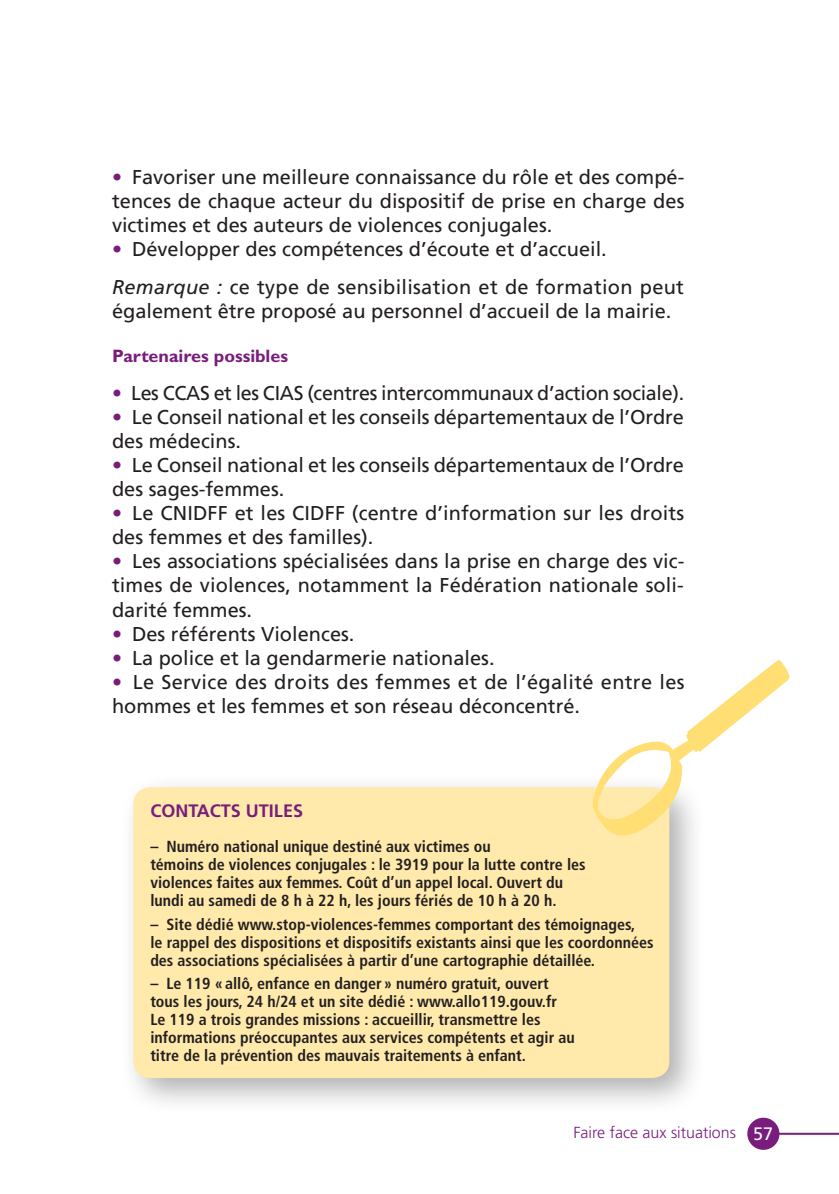
<style>
.page{position:relative;width:839px;height:1194px;background:#fff}
.page>*{position:absolute;margin:0;border:0;box-sizing:border-box;transform-origin:0 0}
.t1{font:20px/24px "Frutiger LT Std";color:#231f20}
.t2{font:700 18px "Gill Sans Std";color:#781d7d}
.t3{font:700 18px "Frutiger LT Std";color:#781d7d}
.t4{font:700 condensed 16px/18px "Frutiger LT Std";color:#231f20}
.t5{font:300 16px "Frutiger LT Std";color:#781d7d}
.s1{color:#781d7d}
.s2{font-style:italic}
.s3{font-weight:400;font-size:18px;color:#fff}
</style>
<div class="page">
<div style="left:747px;top:1117px;width:32px;height:32px;background:#781d7d;border-radius:50%"></div>
<hr style="left:769px;top:1132px;width:70px;height:2px;background:#781d7d">
<div style="left:119px;top:773px;width:586px;height:340px;background:#231f20;opacity:.35"></div>
<div style="left:133px;top:787px;width:536px;height:290px;background:#ffeaab;border-radius:17px"></div>
<svg style="left:590px;top:659px;width:199px;height:186px"></svg>
<p class="t1" style="left:112px;top:165px;width:574px;text-align:justify"><span class="s1">•</span> Favoriser une meilleure connaissance du rôle et des compé&shy;tences de chaque acteur du dispositif de prise en charge des victimes et des auteurs de violences conjugales.</p>
<p class="t1" style="left:112px;top:230px;width:573px;line-height:38.2px"><span class="s1">•</span> Développer des compétences d’écoute et d’accueil.<br><span class="s2">Remarque :</span> ce type de sensibilisation et de formation peut</p>
<p class="t1" style="left:112px;top:299px;width:561px">également être proposé au personnel d’accueil de la mairie.</p>
<p class="t2" style="left:112px;top:345px;width:178px">Partenaires possibles</p>
<p class="t1" style="left:112px;top:381px;width:573px"><span class="s1">•</span> Les CCAS et les CIAS (centres intercommunaux d’action sociale).</p>
<p class="t1" style="left:112px;top:405px;width:573px"><span class="s1">•</span> Le Conseil national et les conseils départementaux de l’Ordre des médecins.</p>
<p class="t1" style="left:112px;top:453px;width:573px"><span class="s1">•</span> Le Conseil national et les conseils départementaux de l’Ordre des sages-femmes.</p>
<p class="t1" style="left:112px;top:501px;width:573px"><span class="s1">•</span> Le CNIDFF et les CIDFF (centre d’information sur les droits des femmes et des familles).</p>
<p class="t1" style="left:112px;top:549px;width:574px;text-align:justify"><span class="s1">•</span> Les associations spécialisées dans la prise en charge des vic&shy;times de violences, notamment la Fédération nationale soli&shy;darité femmes.</p>
<p class="t1" style="left:112px;top:621px;width:244px"><span class="s1">•</span> Des référents Violences.</p>
<p class="t1" style="left:112px;top:645px;width:384px"><span class="s1">•</span> La police et la gendarmerie nationales.</p>
<p class="t1" style="left:112px;top:669px;width:574px"><span class="s1">•</span> Le Service des droits des femmes et de l’égalité entre les hommes et les femmes et son réseau déconcentré.</p>
<p class="t3" style="left:150px;top:799px;width:50px">CONTACTS</p>
<p class="t3" style="left:246px;top:799px;width:57px">UTILES</p>
<p class="t4" style="left:150px;top:837px;width:437px">– Numéro national unique destiné aux victimes ou<br>témoins de violences conjugales : le 3919 pour la lutte contre les violences faites aux femmes. Coût d’un appel local. Ouvert du lundi au samedi de 8 h à 22 h, les jours fériés de 10 h à 20 h.</p>
<p class="t4" style="left:150px;top:914px;width:505px">– Site dédié www.stop-violences-femmes comportant des témoignages,<br>le rappel des dispositions et dispositifs existants ainsi que les coordonnées des associations spécialisées à partir d’une cartographie détaillée.</p>
<p class="t4" style="left:150px;top:974px;width:426px">– Le 119 «allô, enfance en danger» numéro gratuit, ouvert tous les jours, 24 h/24 et un site dédié : www.allo119.gouv.fr Le 119 a trois grandes missions : accueillir, transmettre les informations préoccupantes aux services compétents et agir au titre de la prévention des mauvais traitements à enfant.</p>
<p class="t5" style="left:573px;top:1123px;width:201px">Faire face aux situations <span class="s3">57</span></p>
</div>
